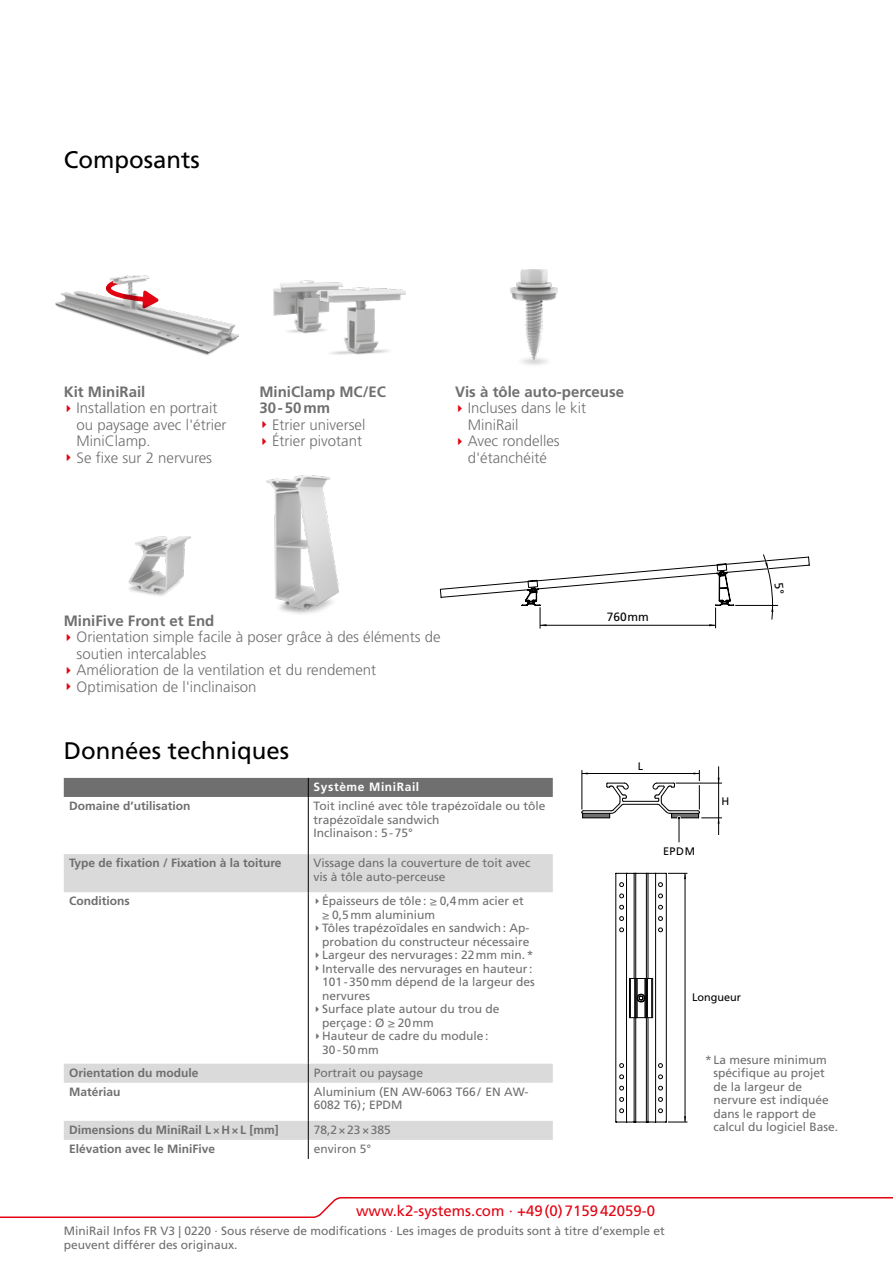
<style>
.page{position:relative;width:893px;height:1263px;background:#fff}
.page>*{position:absolute;margin:0;border:0;box-sizing:border-box;transform-origin:0 0}
.t1{font:24px "Frutiger LT Std";color:#000}
.t2{font:300 15px/16.5px "Frutiger LT Std";color:#6f6f6f}
.t3{font:700 15px/16.5px "Frutiger LT Std";color:#6f6f6f}
.t4{font:15px "Frutiger LT Std";color:#e30413}
.t5{font:12px/13.5px "Frutiger LT Std";color:#6f6f6f}
.t6{font:700 12px "Frutiger LT Std";color:#6f6f6f}
.t7{font:700 12px "Frutiger LT Std";letter-spacing:.05em;color:#fff}
.t8{font:12px "Frutiger LT Std";color:#000}
.t9{font:10.95px "Frutiger LT Std";color:#000}
</style>
<div class="page">
<svg style="left:0;top:1197px;width:893px;height:21px"></svg>
<svg style="left:64px;top:854px;width:489px;height:286px"></svg>
<hr style="left:308px;top:797px;width:1px;height:57px;background:#000">
<hr style="left:308px;top:854px;width:1px;height:38px;background:#000">
<hr style="left:308px;top:892px;width:1px;height:172px;background:#000">
<svg style="left:308px;top:1064px;width:1px;height:19px"></svg>
<hr style="left:308px;top:1083px;width:1px;height:38px;background:#000">
<svg style="left:308px;top:1121px;width:1px;height:38px"></svg>
<div style="left:64px;top:778px;width:489px;height:19px;background:#6f6f6f"></div>
<hr style="left:624px;top:804px;width:33px;height:1px;background:#000">
<hr style="left:623px;top:801px;width:35px;height:1px;background:#000">
<svg style="left:581px;top:782px;width:48px;height:36px"></svg>
<hr style="left:582px;top:773px;width:117px;height:1px;background:#000">
<hr style="left:582px;top:770px;width:1px;height:39px;background:#000">
<hr style="left:718px;top:766px;width:1px;height:69px;background:#000">
<svg style="left:652px;top:770px;width:70px;height:72px"></svg>
<svg style="left:615px;top:873px;width:72px;height:250px"></svg>
<img style="left:267px;top:475px;width:71px;height:139px">
<img style="left:128px;top:536px;width:63px;height:60px">
<img style="left:510px;top:270px;width:47px;height:95px">
<img style="left:55px;top:291px;width:183px;height:64px">
<svg style="left:104px;top:275px;width:55px;height:34px"></svg>
<img style="left:273px;top:280px;width:69px;height:54px">
<img style="left:316px;top:288px;width:90px;height:67px">
<svg style="left:316px;top:898px;width:3px;height:6px"></svg>
<svg style="left:316px;top:925px;width:3px;height:6px"></svg>
<svg style="left:316px;top:952px;width:3px;height:6px"></svg>
<svg style="left:316px;top:966px;width:3px;height:5px"></svg>
<svg style="left:316px;top:1006px;width:3px;height:6px"></svg>
<svg style="left:316px;top:1033px;width:3px;height:6px"></svg>
<svg style="left:440px;top:554px;width:370px;height:74px"></svg>
<h1 class="t1" style="left:64px;top:146px;width:138px">Composants</h1>
<p class="t3" style="left:64px;top:383px;width:83px">Kit MiniRail</p>
<p class="t2" style="left:77px;top:400px;width:152px">Installation en portrait ou paysage avec l'étrier<br>MiniClamp.<br>Se fixe sur 2 nervures</p>
<p class="t3" style="left:259px;top:383px;width:128px">MiniClamp MC/EC<br>30-50mm</p>
<p class="t2" style="left:272px;top:417px;width:95px">Etrier universel<br>Étrier pivotant</p>
<p class="t3" style="left:455px;top:383px;width:171px">Vis à tôle auto-perceuse</p>
<p class="t2" style="left:468px;top:400px;width:120px">Incluses dans le kit<br>MiniRail<br>Avec rondelles d'étanchéité</p>
<p class="t3" style="left:64px;top:612px;width:152px">MiniFive Front et End</p>
<p class="t2" style="left:77px;top:629px;width:366px">Orientation simple facile à poser grâce à des éléments de soutien intercalables<br>Amélioration de la ventilation et du rendement Optimisation de l'inclinaison</p>
<h1 class="t1" style="left:64px;top:736px;width:227px">Données techniques</h1>
<p class="t7" style="left:314px;top:780px;width:107px">Système MiniRail</p>
<p class="t6" style="left:69px;top:799px;width:123px">Domaine d’utilisation</p>
<p class="t5" style="left:314px;top:799px;width:233px">Toit incliné avec tôle trapézoïdale ou tôle trapézoïdale sandwich<br>Inclinaison: 5-75°</p>
<p class="t6" style="left:69px;top:856px;width:214px">Type de fixation / Fixation à la toiture</p>
<p class="t5" style="left:314px;top:856px;width:218px">Vissage dans la couverture de toit avec vis à tôle auto-perceuse</p>
<p class="t6" style="left:69px;top:894px;width:62px">Conditions</p>
<p class="t5" style="left:322px;top:894px;width:214px">Épaisseurs de tôle: ≥ 0,4mm acier et<br>≥ 0,5mm aluminium<br>Tôles trapézoïdales en sandwich: Ap&shy;probation du constructeur nécessaire<br>Largeur des nervurages: 22mm min.*<br>Intervalle des nervurages en hauteur:<br>101-350mm dépend de la largeur des nervures<br>Surface plate autour du trou de perçage: Ø ≥ 20mm<br>Hauteur de cadre du module:<br>30-50mm</p>
<p class="t6" style="left:69px;top:1065px;width:131px">Orientation du module</p>
<p class="t5" style="left:314px;top:1066px;width:111px">Portrait ou paysage</p>
<p class="t6" style="left:69px;top:1085px;width:53px">Matériau</p>
<p class="t5" style="left:314px;top:1085px;width:216px">Aluminium (EN AW-6063 T66/ EN AW-<br>6082 T6); EPDM</p>
<p class="t6" style="left:69px;top:1123px;width:211px">Dimensions du MiniRail L×H×L [mm]</p>
<p class="t5" style="left:314px;top:1123px;width:79px">78,2×23×385</p>
<p class="t6" style="left:69px;top:1142px;width:148px">Elévation avec le MiniFive</p>
<p class="t5" style="left:314px;top:1142px;width:59px">environ 5°</p>
<p class="t8" style="left:607px;top:610px;width:44px">760mm</p>
<p class="t9" style="left:638px;top:759px;width:7px">L</p>
<p class="t9" style="left:663px;top:845px;width:33px">EPDM</p>
<p class="t9" style="left:721px;top:795px;width:9px">H</p>
<p class="t9" style="left:692px;top:990px;width:51px">Longueur</p>
<p class="t5" style="left:713px;top:1053px;width:126px;text-indent:-9px">* La mesure minimum spécifique au projet de la largeur de nervure est indiquée dans le rapport de calcul du logiciel Base.</p>
<p class="t4" style="left:356px;top:1202px;width:300px">www.k2-systems.com · +49(0)715942059-0</p>
<p class="t5" style="left:64px;top:1224px;width:602px">MiniRail Infos FR V3 | 0220 · Sous réserve de modifications · Les images de produits sont à titre d’exemple et peuvent différer des originaux.</p>
</div>
